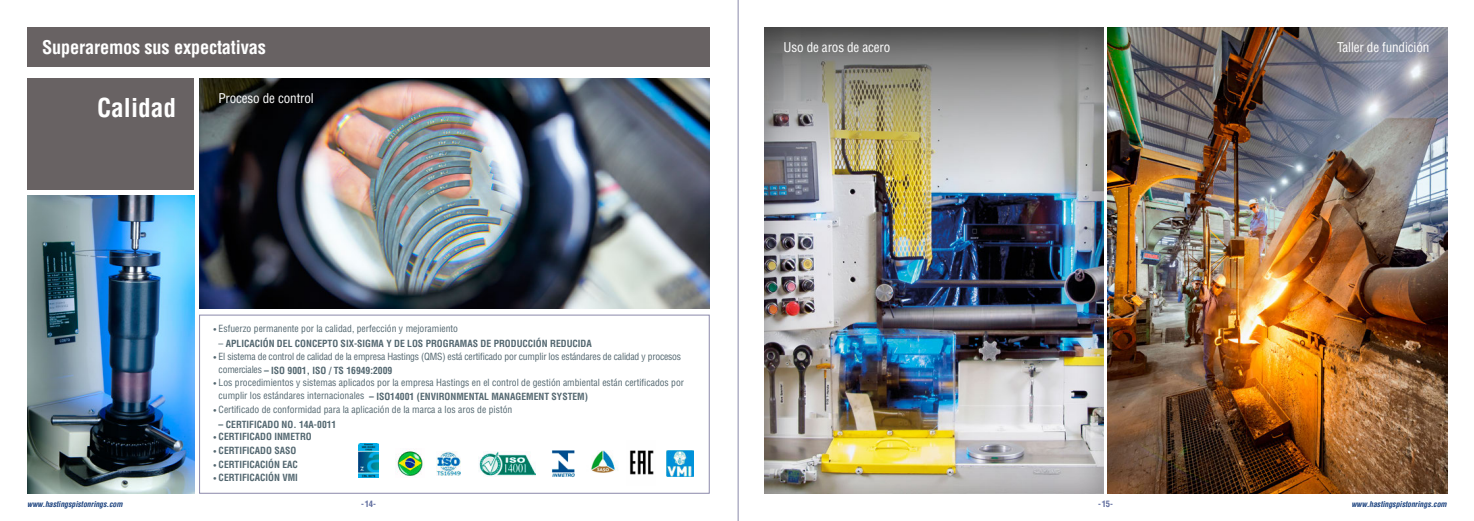
<style>
.page{position:relative;width:1474px;height:521px;background:#fff}
.page>*{position:absolute;margin:0;border:0;box-sizing:border-box;transform-origin:0 0}
.t1{font:700 condensed 25.38px "Helvetica LT Std";color:#fff}
.t2{font:700 condensed 18.38px "Helvetica LT Std";letter-spacing:-.01em;color:#fff}
.t3{font:condensed 13.12px "Helvetica LT Std";letter-spacing:-.01em;color:#fff}
.t4{font:condensed 9.62px/14px "Helvetica LT Std";color:#536770}
.t5{font:700 condensed 9.62px "Helvetica LT Std";color:#536770}
.t6{font:condensed 9.62px/14px "Helvetica LT Std";letter-spacing:-.02em;color:#536770}
.t7{font:700 condensed 8.58px "Helvetica LT Std";color:#606d9f}
.t8{font:italic 700 condensed 7.88px "Helvetica LT Std";color:#19407d}
.s1{font-weight:700;font-size:7px}
.s2{font-weight:400}
.s3{font-weight:700}
.s4{font-size:7px}
</style>
<div class="page">
<img style="left:395px;top:451px;width:28px;height:25px">
<div style="left:27px;top:78px;width:167px;height:112px;background:#686263"></div>
<div style="left:191px;top:70px;width:526px;height:238px;background:#003465;opacity:.17"></div>
<img style="left:27px;top:196px;width:167px;height:297px">
<div style="left:199px;top:315px;width:510px;height:179px;border:1px solid #8b89aa"></div>
<img style="left:358px;top:443px;width:21px;height:35px">
<img style="left:436px;top:451px;width:24px;height:24px">
<img style="left:478px;top:451px;width:57px;height:25px">
<img style="left:552px;top:450px;width:23px;height:27px">
<img style="left:591px;top:450px;width:27px;height:23px">
<img style="left:629px;top:450px;width:25px;height:25px">
<img style="left:666px;top:450px;width:27px;height:26px">
<div style="left:27px;top:27px;width:682px;height:40px;background:#686263"></div>
<div style="left:757px;top:21px;width:353px;height:473px;background:#000;opacity:.35"></div>
<img style="left:1107px;top:27px;width:339px;height:467px">
<hr style="left:738px;top:0;width:1px;height:521px;background:#8b89aa">
<p class="t2" style="left:42px;top:36px;width:225px">Superaremos sus expectativas</p>
<p class="t3" style="left:783px;top:39px;width:108px">Uso de aros de acero</p>
<p class="t3" style="left:1337px;top:39px;width:94px">Taller de fundición</p>
<p class="t3" style="left:218px;top:90px;width:97px">Proceso de control</p>
<p class="t1" style="left:97px;top:92px;width:80px">Calidad</p>
<p class="t4" style="left:213px;top:322px;width:246px"><span class="s1">•</span> Esfuerzo permanente por la calidad, perfección y mejoramiento</p>
<p class="t5" style="left:219px;top:337px;width:375px"><span class="s2">–</span> APLICACIÓN DEL CONCEPTO SIX-SIGMA Y DE LOS PROGRAMAS DE PRODUCCIÓN REDUCIDA</p>
<p class="t6" style="left:219px;top:349px;width:464px;text-indent:-5px"><span class="s1">•</span> El sistema de control de calidad de la empresa Hastings (QMS) está certificado por cumplir los estándares de calidad y procesos comerciales <span class="s3">– ISO 9001, ISO / TS 16949:2009</span></p>
<p class="t4" style="left:219px;top:376px;width:467px;text-indent:-5px"><span class="s1">•</span> Los procedimientos y sistemas aplicados por la empresa Hastings en el control de gestión ambiental están certificados por cumplir los estándares internacionales <span class="s3">– ISO14001 (ENVIRONMENTAL MANAGEMENT SYSTEM)</span></p>
<p class="t4" style="left:213px;top:402px;width:300px"><span class="s1">•</span> Certificado de conformidad para la aplicación de la marca a los aros de pistón</p>
<p class="t5" style="left:219px;top:418px;width:119px">– CERTIFICADO NO. 14A-0011</p>
<p class="t5" style="left:213px;top:431px;width:100px"><span class="s4">•</span> CERTIFICADO INMETRO</p>
<p class="t5" style="left:213px;top:444px;width:84px"><span class="s4">•</span> CERTIFICADO SASO</p>
<p class="t5" style="left:213px;top:458px;width:86px"><span class="s4">•</span> CERTIFICACIÓN EAC</p>
<p class="t5" style="left:213px;top:471px;width:86px"><span class="s4">•</span> CERTIFICACIÓN VMI</p>
<p class="t8" style="left:27px;top:499px;width:99px">www.hastingspistonrings.com</p>
<p class="t7" style="left:361px;top:499px;width:16px">-14-</p>
<p class="t7" style="left:1098px;top:499px;width:16px">-15-</p>
<p class="t8" style="left:1351px;top:499px;width:99px">www.hastingspistonrings.com</p>
</div>
